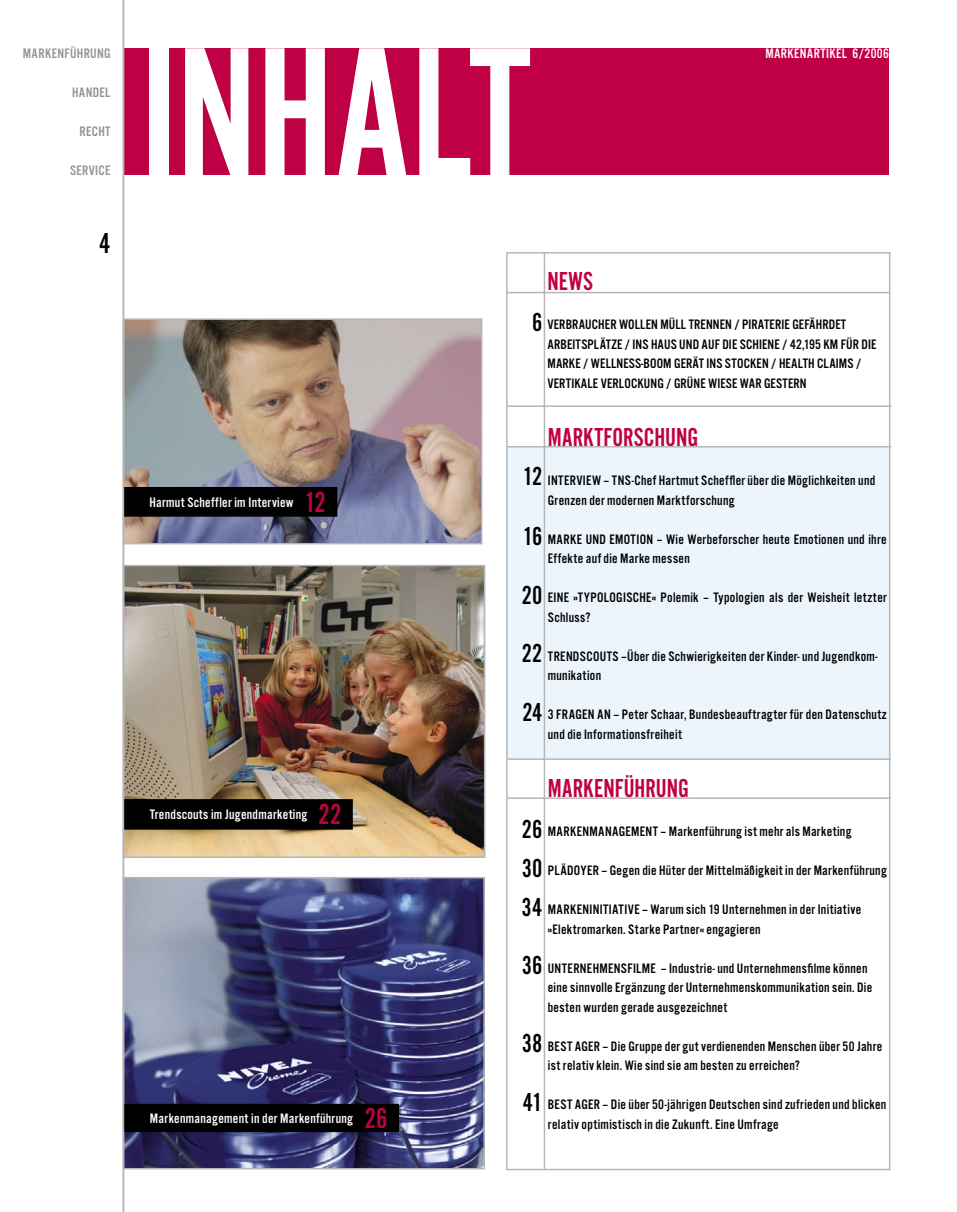
<style>
.page{position:relative;width:957px;height:1212px;background:#fff}
.page>*{position:absolute;margin:0;border:0;box-sizing:border-box;transform-origin:0 0}
.t1{font:191.1px "Alternate Got No 2 D";color:#fff}
.t2{font:30px "Alternate Got No 2 D";color:#000}
.t3{font:27px "Alternate Got No 2 D";color:#c00045}
.t4{font:27px/58.5px "Alternate Got No 2 D";color:#000;text-align:justify}
.t5{font:14.25px/19.5px "Alternate Got No 3 D";letter-spacing:.02em;color:#000}
.t6{font:14.25px "Alternate Got No 3 D";letter-spacing:.02em;color:#fff}
.t7{font:14.25px "Alternate Got No 3 D";letter-spacing:.025em;color:#939393}
.s1{font-family:"Alternate Got No 2 D";font-size:30px;color:#c00045}
</style>
<div class="page">
<div style="left:506px;top:447px;width:383px;height:312px;background:#edf5fc"></div>
<img style="left:126px;top:880px;width:356px;height:286px">
<div style="left:123px;top:877px;width:362px;height:292px;border:2px solid #b6b6b6"></div>
<img style="left:126px;top:321px;width:353px;height:220px">
<div style="left:123px;top:318px;width:359px;height:226px;border:2px solid #b6b6b6"></div>
<img style="left:126px;top:568px;width:356px;height:287px">
<div style="left:123px;top:565px;width:362px;height:293px;border:2px solid #b6b6b6"></div>
<div style="left:124px;top:48px;width:765px;height:127px;background:#c00045"></div>
<hr style="left:889px;top:252px;width:1px;height:917px;background:#b6b6b6">
<div style="left:124px;top:487px;width:213px;height:30px;background:#000"></div>
<hr style="left:506px;top:292px;width:384px;height:1px;background:#b6b6b6">
<hr style="left:508px;top:797px;width:382px;height:2px;background:#b6b6b6">
<hr style="left:508px;top:758px;width:382px;height:2px;background:#b6b6b6">
<hr style="left:506px;top:1169px;width:384px;height:1px;background:#b6b6b6">
<hr style="left:506px;top:252px;width:384px;height:2px;background:#b6b6b6">
<hr style="left:506px;top:253px;width:1px;height:916px;background:#b6b6b6">
<hr style="left:507px;top:405px;width:384px;height:2px;background:#b6b6b6">
<hr style="left:507px;top:446px;width:384px;height:1px;background:#b6b6b6">
<hr style="left:544px;top:253px;width:1px;height:916px;background:#b6b6b6">
<div style="left:124px;top:1104px;width:275px;height:28px;background:#000"></div>
<svg style="left:124px;top:799px;width:229px;height:31px;background:#030201"></svg>
<hr style="left:123px;top:0;width:1px;height:1212px;background:#b6b6b6">
<p class="t7" style="left:23px;top:46px;width:89px">MARKENFÜHRUNG</p>
<p class="t7" style="left:72px;top:85px;width:40px">HANDEL</p>
<p class="t7" style="left:79px;top:124px;width:33px">RECHT</p>
<p class="t7" style="left:70px;top:163px;width:42px">SERVICE</p>
<h2 class="t2" style="left:99px;top:227px;width:13px">4</h2>
<h1 class="t1" style="left:140px;top:14px;width:392px">INHALT</h1>
<p class="t6" style="left:765px;top:46px;width:125px">MARKENARTIKEL 6/2006</p>
<p class="t6" style="left:149px;top:495px;width:178px">Harmut Scheffler im Interview <span class="s1">12</span></p>
<p class="t6" style="left:150px;top:807px;width:193px">Trendscouts im Jugendmarketing <span class="s1">22</span></p>
<p class="t6" style="left:150px;top:1111px;width:239px">Markenmanagement in der Markenführung <span class="s1">26</span></p>
<h3 class="t3" style="left:547px;top:267px;width:47px">NEWS</h3>
<p class="t5" style="left:547px;top:315px;width:330px">VERBRAUCHER WOLLEN MÜLL TRENNEN / PIRATERIE GEFÄHRDET ARBEITSPLÄTZE / INS HAUS UND AUF DIE SCHIENE / 42,195 KM FÜR DIE MARKE / WELLNESS-BOOM GERÄT INS STOCKEN / HEALTH CLAIMS / VERTIKALE VERLOCKUNG / GRÜNE WIESE WAR GESTERN</p>
<h3 class="t4" style="left:532px;top:293px;width:12px">6</h3>
<h3 class="t3" style="left:548px;top:423px;width:152px">MARKTFORSCHUNG</h3>
<p class="t5" style="left:548px;top:471px;width:329px">INTERVIEW – TNS-Chef Hartmut Scheffler über die Möglichkeiten und<br>Grenzen der modernen Marktforschung</p>
<p class="t5" style="left:548px;top:529px;width:340px">MARKE UND EMOTION – Wie Werbeforscher heute Emotionen und ihre<br>Effekte auf die Marke messen</p>
<p class="t5" style="left:548px;top:588px;width:340px">EINE »TYPOLOGISCHE« Polemik – Typologien als der Weisheit letzter<br>Schluss?</p>
<p class="t5" style="left:548px;top:646px;width:331px">TRENDSCOUTS –Über die Schwierigkeiten der Kinder- und Jugendkom&shy;munikation</p>
<p class="t5" style="left:548px;top:705px;width:340px">3 FRAGEN AN – Peter Schaar, Bundesbeauftragter für den Datenschutz und die Informationsfreiheit</p>
<h3 class="t3" style="left:548px;top:774px;width:143px">MARKENFÜHRUNG</h3>
<p class="t5" style="left:548px;top:822px;width:305px">MARKENMANAGEMENT – Markenführung ist mehr als Marketing</p>
<p class="t5" style="left:548px;top:861px;width:340px">PLÄDOYER – Gegen die Hüter der Mittelmäßigkeit in der Markenführung</p>
<p class="t5" style="left:548px;top:900px;width:315px">MARKENINITIATIVE – Warum sich 19 Unternehmen in der Initiative »Elektromarken. Starke Partner« engagieren</p>
<p class="t5" style="left:548px;top:958px;width:326px">UNTERNEHMENSFILME – Industrie- und Unternehmensfilme können eine sinnvolle Ergänzung der Unternehmenskommunikation sein. Die besten wurden gerade ausgezeichnet</p>
<p class="t5" style="left:548px;top:1036px;width:336px">BEST AGER – Die Gruppe der gut verdienenden Menschen über 50 Jahre ist relativ klein. Wie sind sie am besten zu erreichen?</p>
<p class="t5" style="left:548px;top:1095px;width:340px">BEST AGER – Die über 50-jährigen Deutschen sind zufrieden und blicken relativ optimistisch in die Zukunft. Eine Umfrage</p>
<h3 class="t4" style="left:523px;top:447px;width:21px">12</h3>
<h3 class="t4" style="left:522px;top:507px;width:22px">16<br>20<br>22<br>24</h3>
<h3 class="t4" style="left:521px;top:809px;width:22px;line-height:39px">26<br>30<br>34</h3>
<h3 class="t4" style="left:522px;top:936px;width:22px">36</h3>
<h3 class="t4" style="left:522px;top:1014px;width:22px">38<br>41</h3>
</div>
